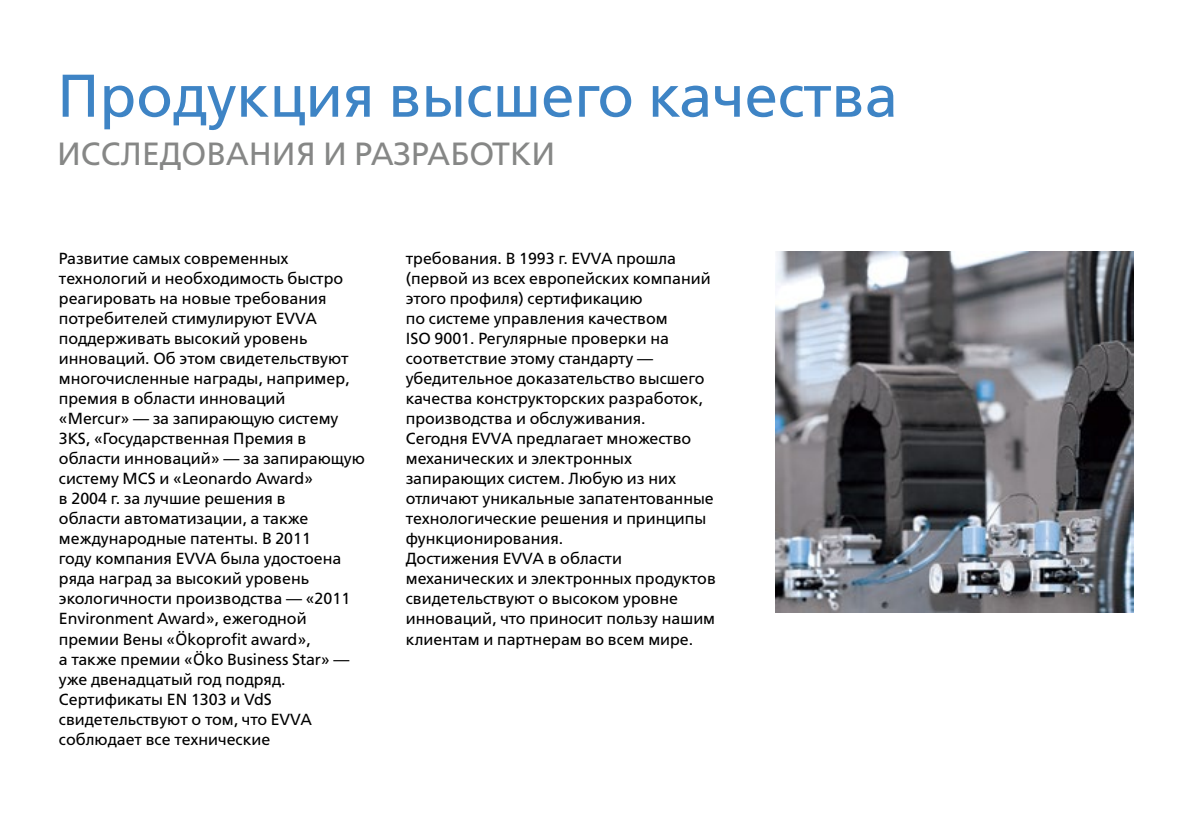
<style>
.page{position:relative;width:1191px;height:840px;background:#fff}
.page>*{position:absolute;margin:0;border:0;box-sizing:border-box;transform-origin:0 0}
.t1{font:60px "Free Set C";color:#3e84c5}
.t2{font:32px "Free Set C";color:#868786}
.t3{font:16px/20px "Free Set C";color:#000}
.s1{font-family:"Calibri";font-size:18px}
</style>
<div class="page">
<img style="left:776px;top:251px;width:358px;height:361px">
<h1 class="t1" style="left:57px;top:63px;width:842px">Продукция высшего качества</h1>
<h2 class="t2" style="left:57px;top:136px;width:500px">ИССЛЕДОВАНИЯ И РАЗРАБОТКИ</h2>
<p class="t3" style="left:59px;top:248px;width:307px">Развитие самых современных технологий и необходимость быстро реагировать на новые требования потребителей стимулируют EVVA поддерживать высокий уровень инноваций. Об этом свидетельствуют многочисленные награды, например, премия в области инноваций<br>«Mercur» — за запирающую систему<br>3KS, «Государственная Премия в области инноваций» — за запирающую систему MCS и «Leonardo Award»<br>в 2004 г. за лучшие решения в<br>области автоматизации, а также международные патенты. В 2011<br>году компания EVVA была удостоена ряда наград за высокий уровень экологичности производства — «2011<br>Environment Award», ежегодной премии Вены «<span class="s1">Ö</span>koprofit award»,<br>а также премии «<span class="s1">Ö</span>ko Business Star» — уже двенадцатый год подряд.<br>Сертификаты EN 1303 и VdS свидетельствуют о том, что EVVA соблюдает все технические</p>
<p class="t3" style="left:406px;top:248px;width:311px">требования. В 1993 г. EVVA прошла (первой из всех европейских компаний этого профиля) сертификацию<br>по системе управления качеством<br>ISO 9001. Регулярные проверки на соответствие этому стандарту — убедительное доказательство высшего качества конструкторских разработок, производства и обслуживания.<br>Сегодня EVVA предлагает множество механических и электронных запирающих систем. Любую из них отличают уникальные запатентованные технологические решения и принципы функционирования.<br>Достижения EVVA в области механических и электронных продуктов свидетельствуют о высоком уровне инноваций, что приносит пользу нашим клиентам и партнерам во всем мире.</p>
</div>
